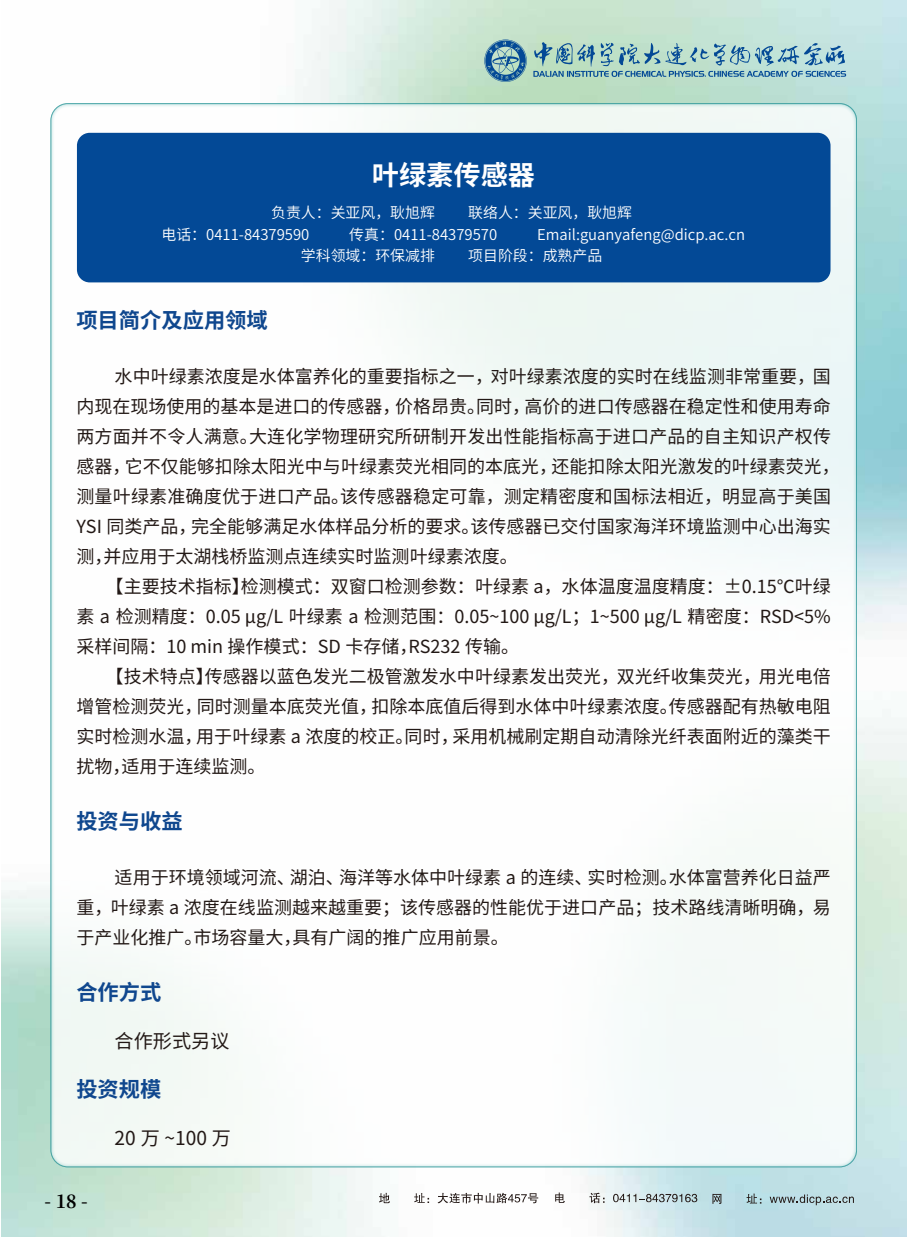
<style>
.page{position:relative;width:907px;height:1238px;background:#fff}
.page>*{position:absolute;margin:0;border:0;box-sizing:border-box;transform-origin:0 0}
.t1{font:700 27.15px "Source Han Sans CN";color:#fff}
.t2{font:700 21.3px "Source Han Sans CN";color:#0f478e}
.t3{font:19.2px "Source Han Sans CN";color:#221815}
.t4{font:18px/30px "Source Han Sans CN";color:#221815;text-align:justify}
.t5{font:700 18px "Source Han Serif CN";color:#000}
.t6{font:14.85px "Source Han Sans CN";color:#fff}
</style>
<div class="page">
<img style="left:1px;top:0;width:905px;height:1236px">
<svg style="left:533px;top:41px;width:312px;height:36px;background:#94bec1"></svg>
<svg style="left:484px;top:40px;width:42px;height:42px;background:#6a9baf"></svg>
<div style="left:51px;top:104px;width:805px;height:1063px;background:linear-gradient(to right,#fefefd,#f4faf9);border-radius:17px"></div>
<svg style="left:379px;top:1193px;width:11px;height:10px"></svg>
<svg style="left:414px;top:1193px;width:15px;height:10px"></svg>
<svg style="left:437px;top:1192px;width:101px;height:11px"></svg>
<svg style="left:555px;top:1192px;width:9px;height:11px"></svg>
<svg style="left:589px;top:1192px;width:15px;height:11px"></svg>
<svg style="left:612px;top:1194px;width:85px;height:8px"></svg>
<svg style="left:712px;top:1194px;width:9px;height:10px"></svg>
<svg style="left:746px;top:1193px;width:15px;height:10px"></svg>
<svg style="left:769px;top:1194px;width:84px;height:11px"></svg>
<div style="left:77px;top:133px;width:753px;height:149px;background:#034996;border-radius:13px"></div>
<h1 class="t1" style="left:372px;top:159px;width:164px">叶绿素传感器</h1>
<p class="t6" style="left:271px;top:204px;width:165px">负责人：关亚风，耿旭辉</p>
<p class="t6" style="left:468px;top:204px;width:165px">联络人：关亚风，耿旭辉</p>
<p class="t6" style="left:161px;top:226px;width:149px">电话：0411-84379590</p>
<p class="t6" style="left:349px;top:226px;width:149px">传真：0411-84379570</p>
<p class="t6" style="left:537px;top:226px;width:209px">Email:guanyafeng@dicp.ac.cn</p>
<p class="t6" style="left:301px;top:247px;width:135px">学科领域：环保减排</p>
<p class="t6" style="left:468px;top:247px;width:135px">项目阶段：成熟产品</p>
<p class="t2" style="left:76px;top:308px;width:193px">项目简介及应用领域</p>
<p class="t4" style="left:76px;top:362px;width:764px;text-align:left;text-indent:38px">水中叶绿素浓度是水体富养化的重要指标之一，对叶绿素浓度的实时在线监测非常重要，国内现在现场使用的基本是进口的传感器，价格昂贵。同时，高价的进口传感器在稳定性和使用寿命两方面并不令人满意。大连化学物理研究所研制开发出性能指标高于进口产品的自主知识产权传感器，它不仅能够扣除太阳光中与叶绿素荧光相同的本底光，还能扣除太阳光激发的叶绿素荧光，测量叶绿素准确度优于进口产品。该传感器稳定可靠，测定精密度和国标法相近，明显高于美国YSI 同类产品，完全能够满足水体样品分析的要求。该传感器已交付国家海洋环境监测中心出海实测，并应用于太湖栈桥监测点连续实时监测叶绿素浓度。</p>
<p class="t4" style="left:76px;top:572px;width:755px;text-indent:29px">【主要技术指标】检测模式：双窗口检测参数：叶绿素 a，水体温度温度精度：±0.15℃叶绿素 a 检测精度：0.05 μg/L 叶绿素 a 检测范围：0.05~100 μg/L；1~500 μg/L 精密度：RSD&lt;5%采样间隔：10 min 操作模式：SD 卡存储，RS232 传输。</p>
<p class="t4" style="left:76px;top:662px;width:755px;text-indent:29px">【技术特点】传感器以蓝色发光二极管激发水中叶绿素发出荧光，双光纤收集荧光，用光电倍增管检测荧光，同时测量本底荧光值，扣除本底值后得到水体中叶绿素浓度。传感器配有热敏电阻实时检测水温，用于叶绿素 a 浓度的校正。同时，采用机械刷定期自动清除光纤表面附近的藻类干扰物，适用于连续监测。</p>
<p class="t2" style="left:76px;top:809px;width:108px">投资与收益</p>
<p class="t4" style="left:76px;top:863px;width:755px;text-indent:38px">适用于环境领域河流、湖泊、海洋等水体中叶绿素 a 的连续、实时检测。水体富营养化日益严重，叶绿素 a 浓度在线监测越来越重要；该传感器的性能优于进口产品；技术路线清晰明确，易于产业化推广。市场容量大，具有广阔的推广应用前景。</p>
<p class="t2" style="left:76px;top:980px;width:87px">合作方式</p>
<p class="t3" style="left:115px;top:1030px;width:116px">合作形式另议</p>
<p class="t2" style="left:76px;top:1077px;width:87px">投资规模</p>
<p class="t3" style="left:115px;top:1127px;width:118px">20 万 ~100 万</p>
<p class="t5" style="left:45px;top:1191px;width:45px">- 18 -</p>
</div>
